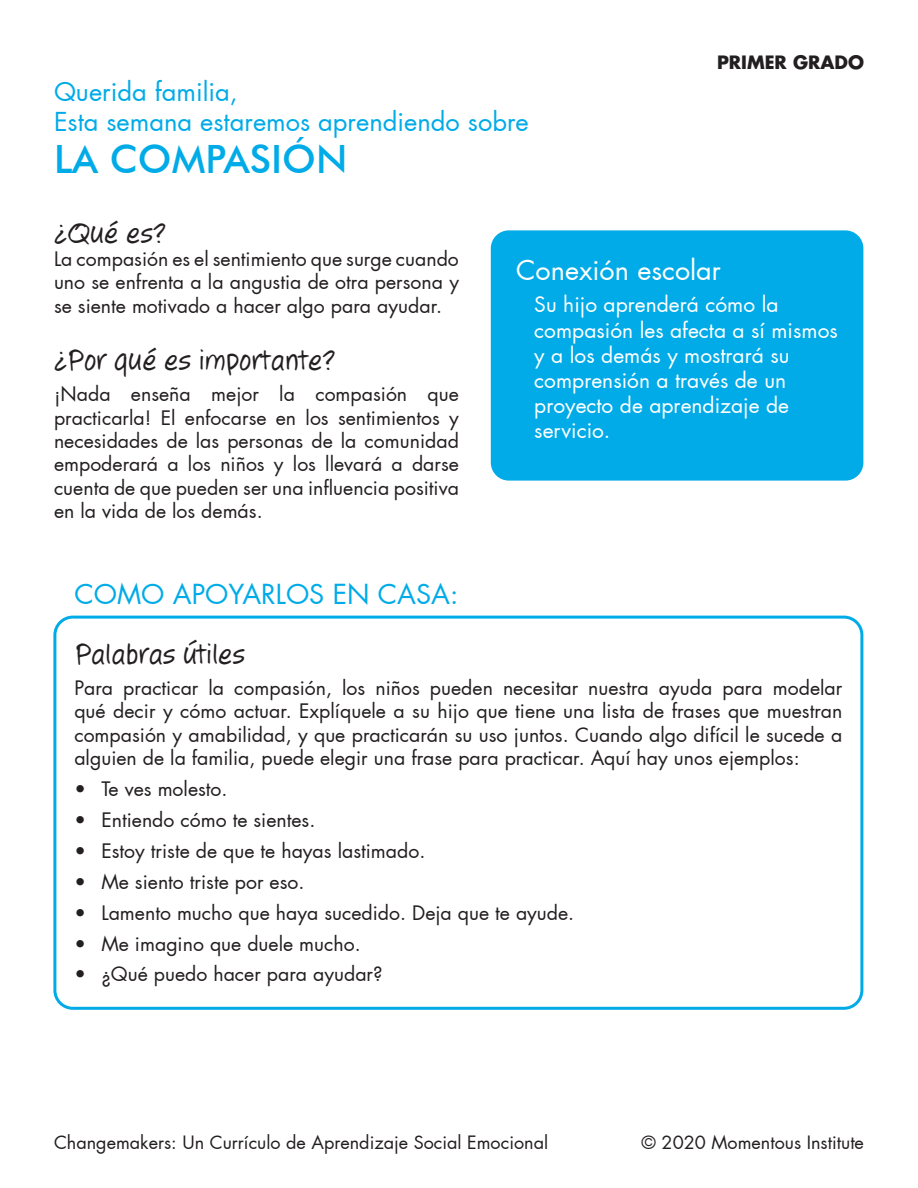
<style>
.page{position:relative;width:918px;height:1188px;background:#fff}
.page>*{position:absolute;margin:0;border:0;box-sizing:border-box;transform-origin:0 0}
.t1{font:500 39px "Futura BT";color:#00abe7}
.t2{font:30px "Jotting";color:#231f20}
.t3{font:27px "Futura";color:#00abe7}
.t4{font:27px "Futura";color:#fff}
.t5{font:25.5px "Futura";color:#00abe7}
.t6{font:21px/25.2px "Futura";color:#fff}
.t7{font:19.5px/23.4px "Futura";color:#231f20;text-align:justify}
.t8{font:18px "Futura";color:#231f20}
.t9{font:700 18px "Futura";color:#231f20}
</style>
<div class="page">
<div style="left:491px;top:230px;width:372px;height:251px;background:#00abe7;border-radius:18px"></div>
<div style="left:53px;top:616px;width:810px;height:394px;border:3px solid #00abe7;border-radius:18px"></div>
<p class="t5" style="left:54px;top:75px;width:185px">Querida familia,</p>
<p class="t5" style="left:54px;top:106px;width:476px">Esta semana estaremos aprendiendo sobre</p>
<p class="t1" style="left:54px;top:135px;width:295px">LA COMPASIÓN</p>
<p class="t9" style="left:717px;top:50px;width:148px">PRIMER GRADO</p>
<p class="t2" style="left:54px;top:215px;width:114px">¿Qué es?</p>
<p class="t7" style="left:54px;top:247px;width:407px">La compasión es el sentimiento que surge cuando uno se enfrenta a la angustia de otra persona y se siente motivado a hacer algo para ayudar.</p>
<p class="t2" style="left:54px;top:343px;width:283px">¿Por qué es importante?</p>
<p class="t7" style="left:54px;top:383px;width:407px">¡Nada enseña mejor la compasión que practicarla! El enfocarse en los sentimientos y necesidades de las personas de la comunidad empoderará a los niños y los llevará a darse cuenta de que pueden ser una influencia positiva en la vida de los demás.</p>
<p class="t3" style="left:74px;top:577px;width:386px">COMO APOYARLOS EN CASA:</p>
<p class="t4" style="left:516px;top:253px;width:206px">Conexión escolar</p>
<p class="t6" style="left:534px;top:292px;width:305px">Su hijo aprenderá cómo la compasión les afecta a sí mismos y a los demás y mostrará su comprensión a través de un proyecto de aprendizaje de servicio.</p>
<p class="t2" style="left:74px;top:637px;width:172px">Palabras útiles</p>
<p class="t7" style="left:74px;top:676px;width:770px">Para practicar la compasión, los niños pueden necesitar nuestra ayuda para modelar qué decir y cómo actuar. Explíquele a su hijo que tiene una lista de frases que muestran compasión y amabilidad, y que practicarán su uso juntos. Cuando algo difícil le sucede a alguien de la familia, puede elegir una frase para practicar. Aquí hay unos ejemplos:</p>
<p class="t7" style="left:74px;top:777px;width:155px">• Te ves molesto.</p>
<p class="t7" style="left:74px;top:808px;width:243px">• Entiendo cómo te sientes.</p>
<p class="t7" style="left:74px;top:839px;width:352px">• Estoy triste de que te hayas lastimado.</p>
<p class="t7" style="left:74px;top:870px;width:232px">• Me siento triste por eso.</p>
<p class="t7" style="left:74px;top:901px;width:501px">• Lamento mucho que haya sucedido. Deja que te ayude.</p>
<p class="t7" style="left:74px;top:932px;width:288px">• Me imagino que duele mucho.</p>
<p class="t7" style="left:74px;top:963px;width:310px">• ¿Qué puedo hacer para ayudar?</p>
<p class="t8" style="left:54px;top:1131px;width:496px">Changemakers: Un Currículo de Aprendizaje Social Emocional</p>
<p class="t8" style="left:642px;top:1131px;width:224px">© 2020 Momentous Institute</p>
</div>
